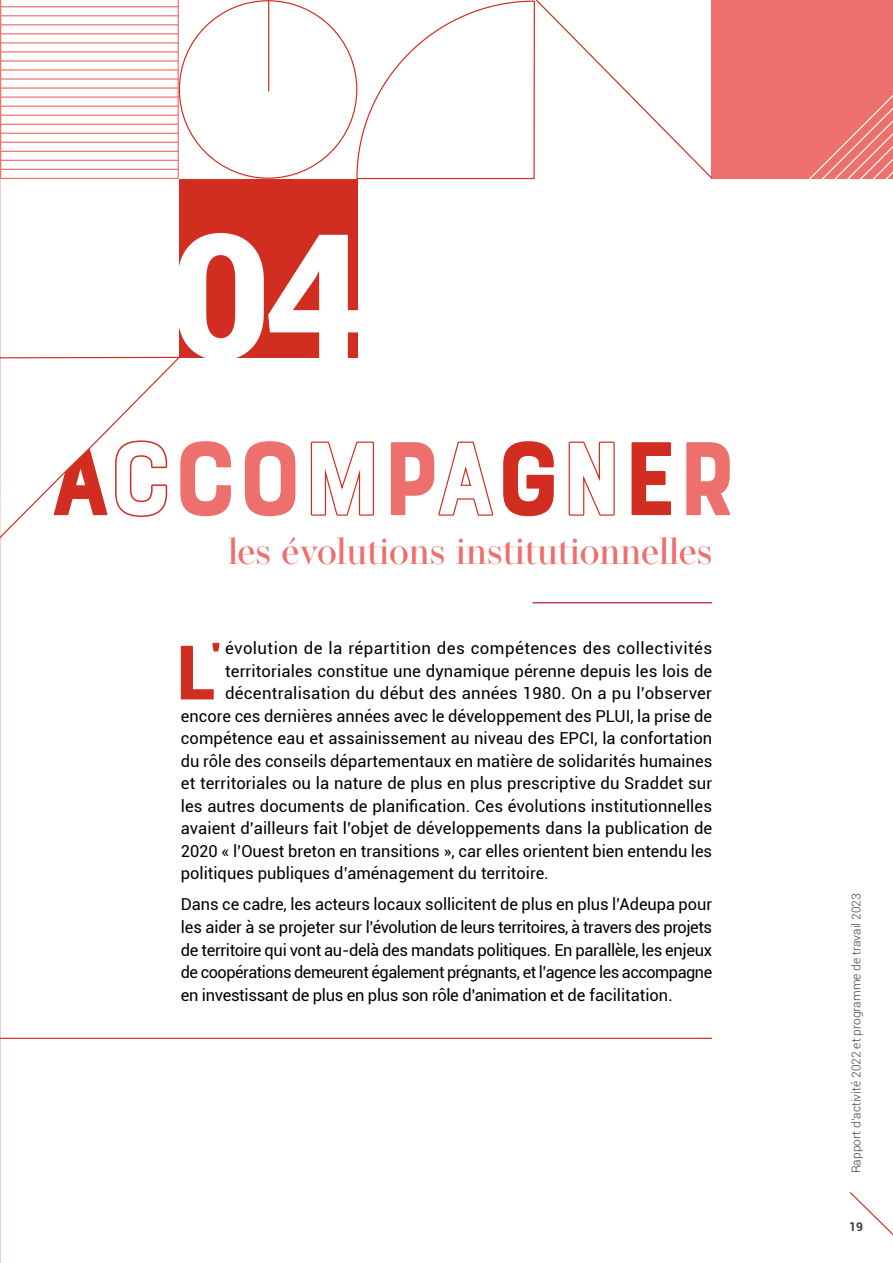
<style>
.page{position:relative;width:893px;height:1263px;background:#fff}
.page>*{position:absolute;margin:0;border:0;box-sizing:border-box;transform-origin:0 0}
.t1{font:900 174px "Roboto";color:#fff}
.t2{font:110.4px "Bourton Base";letter-spacing:-.03em;color:#d22d21}
.t3{font:81.3px "Bourton Base";color:#d22d21;scale:1.14 1}
.t4{font:500 37.5px "Operetta 18";color:#ee706d}
.t5{font:16.5px/22.5px "Roboto";letter-spacing:.005em;color:#000;text-align:justify}
.t6{font:16.5px "Roboto";letter-spacing:.025em;color:#000}
.t7{font:300 12px "Roboto";color:#3c3c3b}
.t8{font:700 12px "Roboto";color:#3c3c3b}
.s1{color:#ee706d}
</style>
<div class="page">
<svg style="left:850px;top:1192px;width:43px;height:44px"></svg>
<div style="left:711px;top:0;width:182px;height:179px;background:#ee706d"></div>
<svg style="left:809px;top:95px;width:84px;height:84px"></svg>
<hr style="left:268px;top:0;width:1px;height:91px;background:#d22d21">
<svg style="left:0;top:0;width:179px;height:179px"></svg>
<hr style="left:533px;top:602px;width:179px;height:1px;background:#b00e63">
<hr style="left:0;top:1038px;width:712px;height:1px;background:#d22d21">
<svg style="left:0;top:356px;width:182px;height:185px"></svg>
<div style="left:179px;top:179px;width:179px;height:178px;background:#d22d21"></div>
<svg style="left:356px;top:0;width:356px;height:180px"></svg>
<h1 class="t1" style="left:170px;top:173px;width:196px">04</h1>
<h2 class="t2" style="left:49px;top:410px;width:692px">AC<span class="s1">CO</span>M<span class="s1">P</span>aGNE<span class="s1">r</span></h2>
<h3 class="t4" style="left:228px;top:529px;width:486px">les évolutions institutionnelles</h3>
<h3 class="t3" style="left:172px;top:622px;width:48px">L'</h3>
<p class="t6" style="left:225px;top:637px;width:489px">évolution de la répartition des compétences des collectivités</p>
<p class="t5" style="left:225px;top:659px;width:489px">territoriales constitue une dynamique pérenne depuis les lois de</p>
<p class="t5" style="left:225px;top:682px;width:489px">décentralisation du début des années 1980. On a pu l’observer</p>
<p class="t5" style="left:181px;top:704px;width:533px">encore ces dernières années avec le développement des PLUI, la prise de</p>
<p class="t5" style="left:181px;top:727px;width:533px">compétence eau et assainissement au niveau des EPCI, la confortation</p>
<p class="t5" style="left:181px;top:749px;width:533px">du rôle des conseils départementaux en matière de solidarités humaines</p>
<p class="t5" style="left:181px;top:772px;width:533px">et territoriales ou la nature de plus en plus prescriptive du Sraddet sur</p>
<p class="t5" style="left:181px;top:794px;width:533px">les autres documents de planification. Ces évolutions institutionnelles</p>
<p class="t5" style="left:181px;top:817px;width:533px">avaient d’ailleurs fait l’objet de développements dans la publication de</p>
<p class="t5" style="left:181px;top:839px;width:533px">2020 « l’Ouest breton en transitions », car elles orientent bien entendu les</p>
<p class="t5" style="left:181px;top:862px;width:369px">politiques publiques d’aménagement du territoire.</p>
<p class="t5" style="left:181px;top:893px;width:533px">Dans ce cadre, les acteurs locaux sollicitent de plus en plus l’Adeupa pour les aider à se projeter sur l’évolution de leurs territoires, à travers des projets de territoire qui vont au-delà des mandats politiques. En parallèle, les enjeux de coopérations demeurent également prégnants, et l’agence les accompagne en investissant de plus en plus son rôle d’animation et de facilitation.</p>
<p class="t7" style="left:848px;top:1173px;width:281px;rotate:-90deg">Rapport d’activité 2022 et programme de travail 2023</p>
<p class="t8" style="left:849px;top:1219px;width:15px">19</p>
</div>
